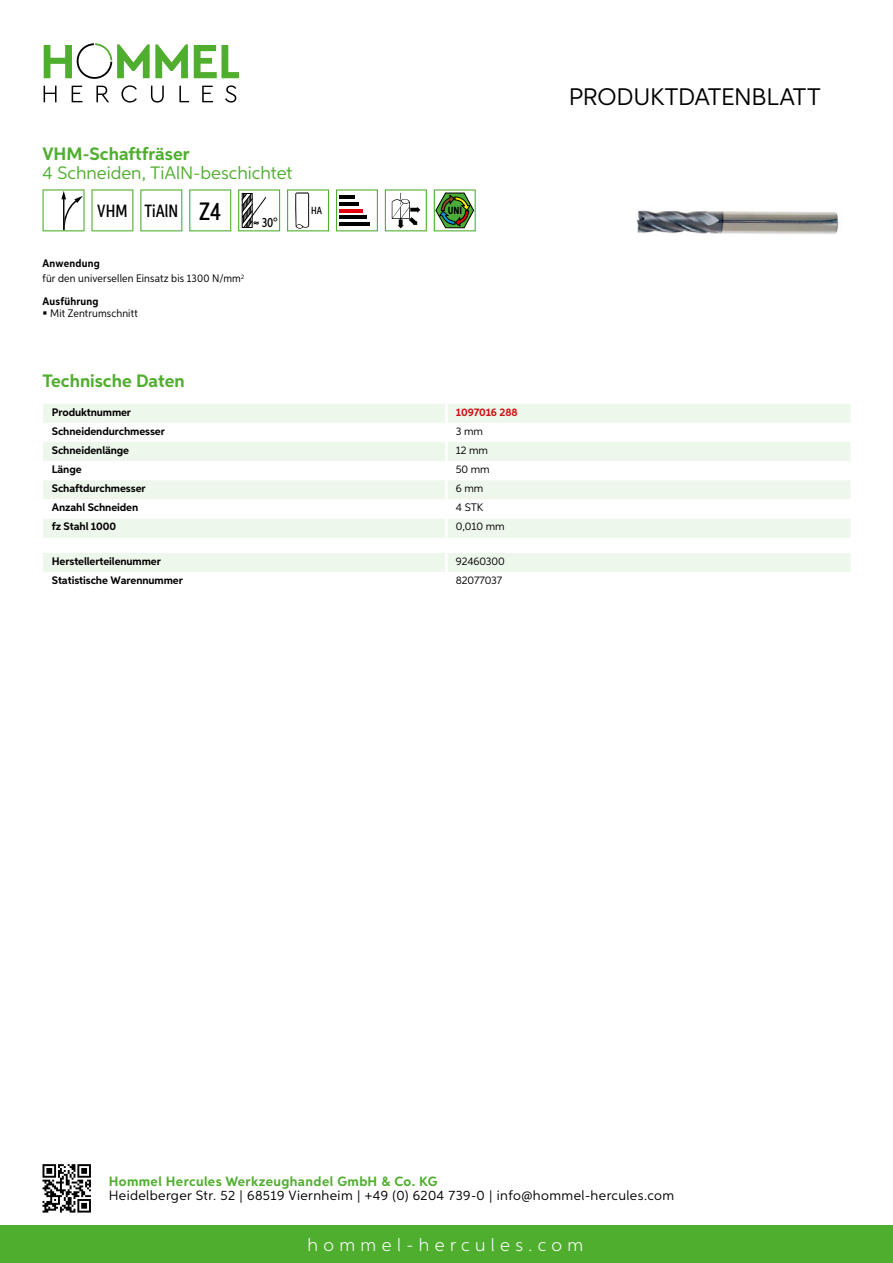
<style>
.page{position:relative;width:893px;height:1263px;background:#fff}
.page>*{position:absolute;margin:0;border:0;box-sizing:border-box;transform-origin:0 0}
.t1{font:24px "Aspira";letter-spacing:-.01em;color:#000}
.t2{font:700 18px "Aspira";color:#50ae2f}
.t3{font:18px "Aspira";color:#50ae2f}
.t4{font:300 18px "Aspira";letter-spacing:.3em;color:#fff}
.t5{font:500 17.85px "Aspira XX Nar";color:#000}
.t6{font:13.5px "Aspira";letter-spacing:.03em;color:#000}
.t7{font:700 13.5px "Aspira";letter-spacing:.03em;color:#50ae2f}
.t8{font:500 13.35px "Aspira XX Nar";color:#000}
.t9{font:700 10.95px "Aspira";letter-spacing:-.01em;color:#000}
.t10{font:10.95px/15.1px "Aspira Nar";letter-spacing:.015em;color:#000}
.t11{font:10.95px "Aspira";letter-spacing:-.01em;color:#000}
.t12{font:700 10.95px "Aspira";letter-spacing:-.01em;color:#cd1013}
.t13{font:700 10.95px "Aspira Nar";letter-spacing:.02em;color:#000}
.t14{font:700 10.35px "Aspira XX Nar";color:#000}
.t15{font:500 10.35px "Aspira XX Nar";color:#000}
.s1{font-size:25.2px}
.s2{font-weight:700}
</style>
<div class="page">
<div style="left:0;top:1226px;width:893px;height:37px;background:#50ae2f"></div>
<svg style="left:43px;top:1164px;width:48px;height:48px"></svg>
<svg style="left:194px;top:45px;width:45px;height:33px"></svg>
<svg style="left:44px;top:43px;width:144px;height:36px"></svg>
<svg style="left:44px;top:86px;width:13px;height:16px"></svg>
<svg style="left:72px;top:86px;width:10px;height:16px"></svg>
<svg style="left:96px;top:86px;width:13px;height:16px"></svg>
<svg style="left:121px;top:85px;width:16px;height:18px"></svg>
<svg style="left:151px;top:86px;width:13px;height:17px"></svg>
<svg style="left:179px;top:86px;width:10px;height:16px"></svg>
<svg style="left:202px;top:86px;width:11px;height:16px"></svg>
<svg style="left:225px;top:85px;width:11px;height:18px"></svg>
<div style="left:43px;top:404px;width:807px;height:134px;background:#eef7eb"></div>
<svg style="left:43px;top:423px;width:807px;height:95px"></svg>
<hr style="left:445px;top:404px;width:3px;height:19px;background:#fff">
<hr style="left:445px;top:423px;width:3px;height:19px;background:#fff">
<hr style="left:445px;top:442px;width:3px;height:19px;background:#fff">
<hr style="left:445px;top:461px;width:3px;height:19px;background:#fff">
<hr style="left:445px;top:480px;width:3px;height:19px;background:#fff">
<hr style="left:445px;top:499px;width:3px;height:19px;background:#fff">
<hr style="left:445px;top:518px;width:3px;height:20px;background:#fff">
<div style="left:43px;top:553px;width:807px;height:19px;background:#eef7eb"></div>
<svg style="left:43px;top:189px;width:42px;height:42px"></svg>
<svg style="left:91px;top:189px;width:42px;height:42px"></svg>
<svg style="left:140px;top:189px;width:42px;height:42px"></svg>
<svg style="left:189px;top:189px;width:42px;height:42px"></svg>
<svg style="left:238px;top:189px;width:42px;height:42px"></svg>
<svg style="left:287px;top:189px;width:42px;height:42px"></svg>
<svg style="left:336px;top:189px;width:42px;height:42px"></svg>
<hr style="left:339px;top:196px;width:16px;height:3px;background:#000">
<hr style="left:339px;top:202px;width:20px;height:4px;background:#000">
<hr style="left:339px;top:209px;width:23px;height:3px;background:#e3000b">
<hr style="left:339px;top:216px;width:27px;height:3px;background:#000">
<hr style="left:339px;top:222px;width:31px;height:4px;background:#000">
<svg style="left:385px;top:189px;width:42px;height:42px"></svg>
<svg style="left:434px;top:189px;width:42px;height:42px"></svg>
<img style="left:636px;top:210px;width:203px;height:24px">
<h2 class="t2" style="left:43px;top:142px;width:149px">VHM-Schaftfräser</h2>
<h2 class="t3" style="left:43px;top:162px;width:251px">4 Schneiden, TiAlN -beschichtet</h2>
<h3 class="t5" style="left:97px;top:200px;width:125px">VHM TiAlN <span class="s1">Z4</span></h3>
<p class="t10" style="left:43px;top:256px;width:203px"><span class="s2">Anwendung<br></span>für den universellen Einsatz bis 1300 N/mm<sup>2</sup></p>
<p class="t13" style="left:43px;top:294px;width:58px">Ausführung</p>
<p class="t10" style="left:50px;top:306px;width:89px">Mit Zentrumschnitt</p>
<p class="t8" style="left:262px;top:215px;width:17px">30°</p>
<p class="t15" style="left:311px;top:204px;width:12px">HA</p>
<p class="t14" style="left:448px;top:205px;width:16px">UNI</p>
<h2 class="t2" style="left:43px;top:369px;width:144px">Technische Daten</h2>
<p class="t9" style="left:52px;top:405px;width:81px">Produktnummer</p>
<p class="t12" style="left:456px;top:405px;width:63px">1097016 288</p>
<p class="t9" style="left:52px;top:424px;width:115px">Schneidendurchmesser</p>
<p class="t11" style="left:456px;top:424px;width:29px">3 mm</p>
<p class="t9" style="left:52px;top:443px;width:79px">Schneidenlänge</p>
<p class="t11" style="left:456px;top:443px;width:34px">12 mm</p>
<p class="t9" style="left:52px;top:462px;width:31px">Länge</p>
<p class="t11" style="left:456px;top:463px;width:35px">50 mm</p>
<p class="t9" style="left:52px;top:482px;width:95px">Schaftdurchmesser</p>
<p class="t11" style="left:456px;top:482px;width:29px">6 mm</p>
<p class="t9" style="left:52px;top:501px;width:88px">Anzahl Schneiden</p>
<p class="t11" style="left:456px;top:501px;width:23px">4 STK</p>
<p class="t9" style="left:52px;top:520px;width:66px">fz Stahl 1000</p>
<p class="t11" style="left:456px;top:520px;width:50px">0,010 mm</p>
<p class="t9" style="left:52px;top:554px;width:111px">Herstellerteilenummer</p>
<p class="t11" style="left:456px;top:554px;width:50px">92460300</p>
<p class="t9" style="left:52px;top:574px;width:132px">Statistische Warennummer</p>
<p class="t11" style="left:456px;top:574px;width:48px">82077037</p>
<h1 class="t1" style="left:569px;top:82px;width:253px">Produktdatenblatt</h1>
<p class="t7" style="left:109px;top:1172px;width:330px">Hommel Hercules Werkzeughandel GmbH &amp; Co. KG</p>
<p class="t6" style="left:109px;top:1187px;width:567px">Heidelberger Str. 52 | 68519 Viernheim | +49 (0) 6204 739-0 | info@hommel-hercules.com</p>
<h2 class="t4" style="left:307px;top:1234px;width:277px">hommel-hercules.com</h2>
</div>
